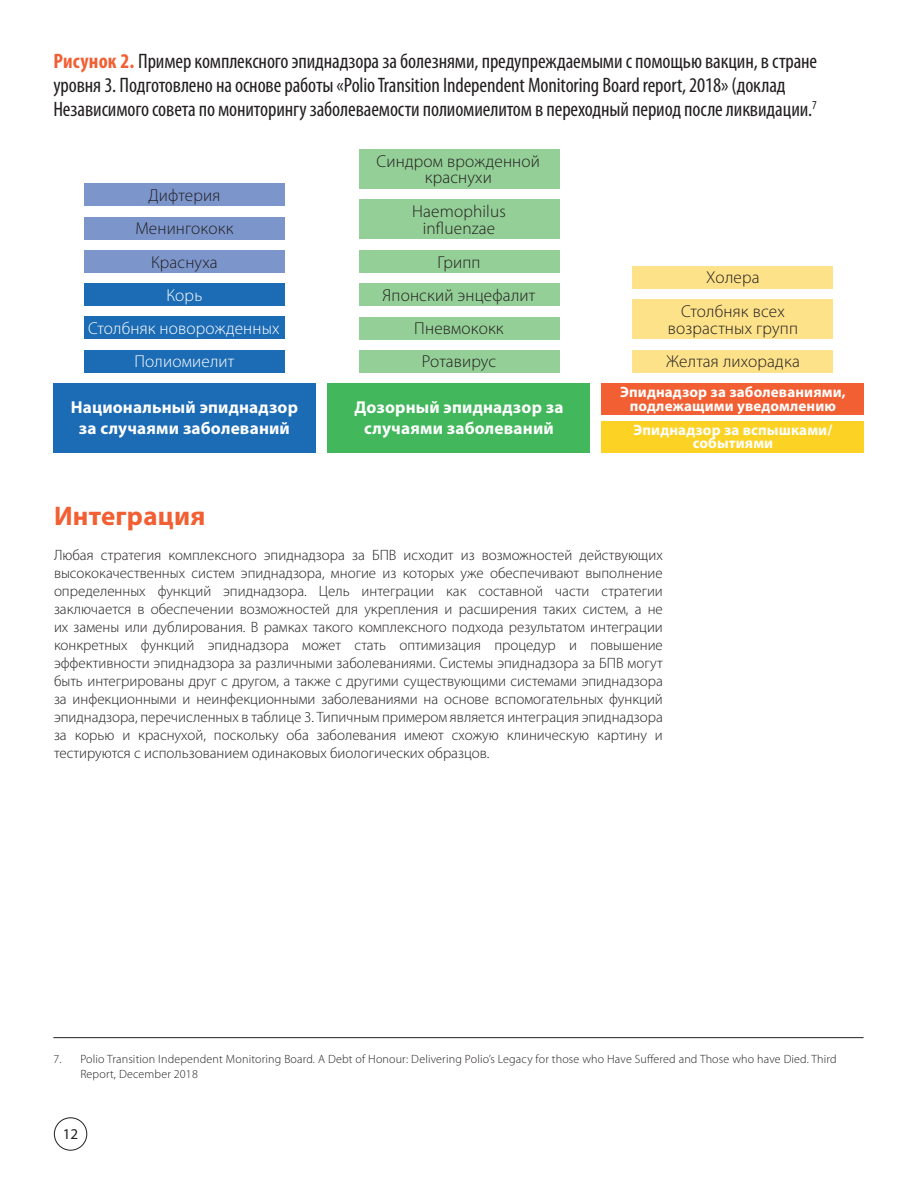
<style>
.page{position:relative;width:918px;height:1188px;background:#fff}
.page>*{position:absolute;margin:0;border:0;box-sizing:border-box;transform-origin:0 0}
.t1{font:700 27px "Myriad Pro";letter-spacing:.01em;color:#f15f32}
.t2{font:condensed 21px/24px "Myriad Pro";letter-spacing:-.005em;color:#231f20}
.t3{font:300 17.25px/16.5px "Myriad Pro";letter-spacing:.01em;color:#231f20;text-align:center}
.t4{font:700 17.25px/21px "Myriad Pro";letter-spacing:.01em;color:#fff;text-align:center}
.t5{font:300 17.25px "Myriad Pro";letter-spacing:.01em;color:#fff}
.t6{font:300 15px/18px "Myriad Pro";color:#231f20;text-align:justify}
.t7{font:700 15px/13.5px "Myriad Pro";letter-spacing:.01em;color:#fff;text-align:center}
.t8{font:15px "Myriad Pro";color:#231f20}
.t9{font:300 12px/15px "Myriad Pro";letter-spacing:.015em;color:#231f20}
.s1{font-weight:700;color:#f15f32}
</style>
<div class="page">
<div style="left:54px;top:1117px;width:33px;height:34px;border:1px solid #231f20;border-radius:50%"></div>
<hr style="left:53px;top:1037px;width:811px;height:1px;background:#231f20">
<div style="left:53px;top:383px;width:262px;height:69px;background:#1b6bb5"></div>
<div style="left:84px;top:350px;width:201px;height:22px;background:#1b6bb5"></div>
<div style="left:359px;top:350px;width:201px;height:22px;background:#94cf97"></div>
<div style="left:632px;top:350px;width:201px;height:22px;background:#fde289"></div>
<div style="left:84px;top:250px;width:201px;height:23px;background:#7c96cc"></div>
<div style="left:359px;top:250px;width:201px;height:23px;background:#94cf97"></div>
<div style="left:84px;top:317px;width:201px;height:22px;background:#1b6bb5"></div>
<div style="left:359px;top:317px;width:201px;height:22px;background:#94cf97"></div>
<div style="left:84px;top:217px;width:201px;height:22px;background:#7c96cc"></div>
<div style="left:359px;top:199px;width:201px;height:40px;background:#94cf97"></div>
<div style="left:359px;top:149px;width:201px;height:40px;background:#94cf97"></div>
<div style="left:84px;top:283px;width:201px;height:23px;background:#1b6bb5"></div>
<div style="left:359px;top:284px;width:201px;height:22px;background:#94cf97"></div>
<div style="left:632px;top:266px;width:201px;height:23px;background:#fde289"></div>
<div style="left:84px;top:184px;width:201px;height:22px;background:#7c96cc"></div>
<div style="left:328px;top:383px;width:262px;height:69px;background:#42b75b"></div>
<div style="left:602px;top:421px;width:262px;height:31px;background:#fcd325"></div>
<div style="left:602px;top:383px;width:262px;height:32px;background:#f15f32"></div>
<div style="left:632px;top:300px;width:201px;height:39px;background:#fde289"></div>
<p class="t2" style="left:53px;top:49px;width:765px"><span class="s1">Рисунок 2.</span> Пример комплексного эпиднадзора за болезнями, предупреждаемыми с помощью вакцин, в стране уровня 3. Подготовлено на основе работы «Polio Transition Independent Monitoring Board report, 2018» (доклад<br>Независимого совета по мониторингу заболеваемости полиомиелитом в переходный период после ликвидации.<sup>7</sup></p>
<p class="t3" style="left:148px;top:187px;width:74px">Дифтерия</p>
<p class="t3" style="left:135px;top:220px;width:100px">Менингококк</p>
<p class="t3" style="left:377px;top:153px;width:165px">Синдром врожденной</p>
<p class="t3" style="left:425px;top:169px;width:69px">краснухи</p>
<p class="t3" style="left:412px;top:203px;width:95px">Haemophilus influenzae</p>
<p class="t3" style="left:151px;top:253px;width:68px">Краснуха</p>
<p class="t3" style="left:437px;top:254px;width:45px">Грипп</p>
<p class="t5" style="left:166px;top:285px;width:37px">Корь</p>
<p class="t3" style="left:383px;top:287px;width:154px">Японский энцефалит</p>
<p class="t5" style="left:88px;top:318px;width:193px">Столбняк новорожденных</p>
<p class="t3" style="left:414px;top:320px;width:91px">Пневмококк</p>
<p class="t3" style="left:706px;top:269px;width:55px">Холера</p>
<p class="t3" style="left:668px;top:303px;width:132px">Столбняк всех возрастных групп</p>
<p class="t5" style="left:134px;top:351px;width:102px">Полиомиелит</p>
<p class="t3" style="left:422px;top:353px;width:76px">Ротавирус</p>
<p class="t3" style="left:666px;top:353px;width:135px">Желтая лихорадка</p>
<p class="t4" style="left:71px;top:397px;width:229px">Национальный эпиднадзор за случаями заболеваний</p>
<p class="t4" style="left:354px;top:397px;width:211px">Дозорный эпиднадзор за случаями заболеваний</p>
<p class="t7" style="left:620px;top:385px;width:227px">Эпиднадзор за заболеваниями, подлежащими уведомлению</p>
<p class="t7" style="left:634px;top:422px;width:200px">Эпиднадзор за вспышками/ событиями</p>
<p class="t1" style="left:54px;top:498px;width:153px">Интеграция</p>
<p class="t6" style="left:54px;top:546px;width:610px">Любая стратегия комплексного эпиднадзора за БПВ исходит из возможностей действующих высококачественных систем эпиднадзора, многие из которых уже обеспечивают выполнение определенных функций эпиднадзора. Цель интеграции как составной части стратегии заключается в обеспечении возможностей для укрепления и расширения таких систем, а не их замены или дублирования. В рамках такого комплексного подхода результатом интеграции конкретных функций эпиднадзора может стать оптимизация процедур и повышение эффективности эпиднадзора за различными заболеваниями. Системы эпиднадзора за БПВ могут быть интегрированы друг с другом, а также с другими существующими системами эпиднадзора за инфекционными и неинфекционными заболеваниями на основе вспомогательных функций эпиднадзора, перечисленных в таблице 3. Типичным примером является интеграция эпиднадзора за корью и краснухой, поскольку оба заболевания имеют схожую клиническую картину и тестируются с использованием одинаковых биологических образцов.</p>
<p class="t9" style="left:80px;top:1052px;width:758px;text-indent:-27px">7. Polio Transition Independent Monitoring Board. A Debt of Honour: Delivering Polio’s Legacy for those who Have Suffered and Those who have Died. Third<br>Report, December 2018</p>
<p class="t8" style="left:63px;top:1125px;width:17px">12</p>
</div>
